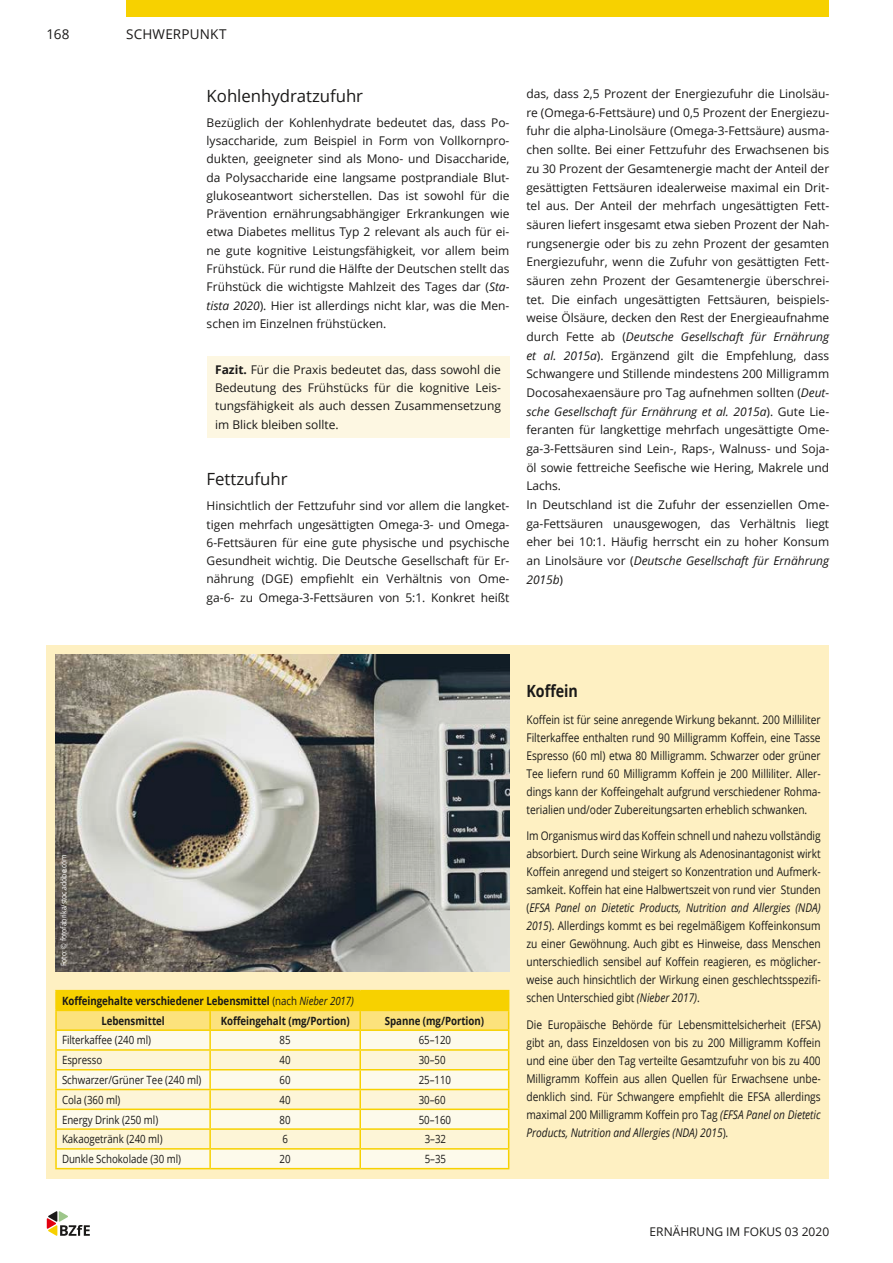
<style>
.page{position:relative;width:893px;height:1263px;background:#fff}
.page>*{position:absolute;margin:0;border:0;box-sizing:border-box;transform-origin:0 0}
.t1{font:16.8px "Open Sans";letter-spacing:-.005em;color:#1a1918}
.t2{font:700 16.8px "Open Sans";letter-spacing:-.005em;color:#1a1918;scale:.85 1}
.t3{font:13.5px "Open Sans";letter-spacing:.015em;color:#1a1918}
.t4{font:12px/18.6px "Open Sans";letter-spacing:-.005em;color:#1a1918;text-align:justify}
.t5{font:12px/18px "Open Sans";letter-spacing:-.005em;color:#1a1918;text-align:justify;scale:.85 1}
.t6{font:11.4px "Open Sans";letter-spacing:-.005em;color:#1a1918;scale:.85 1}
.t7{font:700 11.4px/19.8px "Open Sans";letter-spacing:-.005em;color:#1a1918;scale:.85 1}
.t8{font:7.8px "Open Sans";letter-spacing:-.005em;color:#fff;scale:.87 1}
.s1{font-style:italic}
.s2{font-weight:700}
.s3{font-weight:400}
.s4{font-weight:400;font-style:italic}
</style>
<div class="page">
<div style="left:47px;top:645px;width:782px;height:533px;background:#fef0c2"></div>
<img style="left:55px;top:654px;width:454px;height:318px">
<div style="left:207px;top:356px;width:302px;height:81px;background:#fdf7e2"></div>
<div style="left:127px;top:0;width:702px;height:17px;background:#f7d100"></div>
<svg style="left:47px;top:1211px;width:43px;height:25px"></svg>
<hr style="left:55px;top:990px;width:155px;height:1px;background:#f7d100">
<hr style="left:210px;top:990px;width:150px;height:1px;background:#f7d100">
<hr style="left:360px;top:990px;width:149px;height:1px;background:#f7d100">
<svg style="left:55px;top:991px;width:454px;height:177px;background:#fbeeae"></svg>
<hr style="left:55px;top:1168px;width:155px;height:1px;background:#f7d100">
<hr style="left:210px;top:1168px;width:150px;height:1px;background:#f7d100">
<hr style="left:360px;top:1168px;width:149px;height:1px;background:#f7d100">
<p class="t3" style="left:47px;top:25px;width:24px">168</p>
<p class="t3" style="left:126px;top:25px;width:102px">SCHWERPUNKT</p>
<h1 class="t1" style="left:207px;top:84px;width:158px">Kohlenhydratzufuhr</h1>
<p class="t4" style="left:207px;top:113px;width:304px">Bezüglich der Kohlenhydrate bedeutet das, dass Po&shy;lysaccharide, zum Beispiel in Form von Vollkornpro&shy;dukten, geeigneter sind als Mono- und Disaccharide, da Polysaccharide eine langsame postprandiale Blut&shy;glukoseantwort sicherstellen. Das ist sowohl für die Prävention ernährungsabhängiger Erkrankungen wie etwa Diabetes mellitus Typ 2 relevant als auch für ei&shy;ne gute kognitive Leistungsfähigkeit, vor allem beim Frühstück. Für rund die Hälfte der Deutschen stellt das Frühstück die wichtigste Mahlzeit des Tages dar (<span class="s1">Sta&shy;tista 2020</span>). Hier ist allerdings nicht klar, was die Men&shy;schen im Einzelnen frühstücken.</p>
<p class="t4" style="left:215px;top:360px;width:287px"><span class="s2">Fazit.</span> Für die Praxis bedeutet das, dass sowohl die Bedeutung des Frühstücks für die kognitive Leis&shy;tungsfähigkeit als auch dessen Zusammensetzung im Blick bleiben sollte.</p>
<h1 class="t1" style="left:207px;top:467px;width:82px">Fettzufuhr</h1>
<p class="t4" style="left:207px;top:496px;width:304px">Hinsichtlich der Fettzufuhr sind vor allem die langket&shy;tigen mehrfach ungesättigten Omega-3- und Omega-6-Fettsäuren für eine gute physische und psychische Gesundheit wichtig. Die Deutsche Gesellschaft für Er&shy;nährung (DGE) empfiehlt ein Verhältnis von Ome&shy;ga-6- zu Omega-3-Fettsäuren von 5:1. Konkret heißt</p>
<p class="t4" style="left:526px;top:84px;width:304px;text-align:left">das, dass 2,5 Prozent der Energiezufuhr die Linolsäu&shy;re (Omega-6-Fettsäure) und 0,5 Prozent der Energiezu&shy;fuhr die alpha-Linolsäure (Omega-3-Fettsäure) ausma&shy;chen sollte. Bei einer Fettzufuhr des Erwachsenen bis zu 30 Prozent der Gesamtenergie macht der Anteil der gesättigten Fettsäuren idealerweise maximal ein Drit&shy;tel aus. Der Anteil der mehrfach ungesättigten Fett&shy;säuren liefert insgesamt etwa sieben Prozent der Nah&shy;rungsenergie oder bis zu zehn Prozent der gesamten Energiezufuhr, wenn die Zufuhr von gesättigten Fett&shy;säuren zehn Prozent der Gesamtenergie überschrei&shy;tet. Die einfach ungesättigten Fettsäuren, beispiels&shy;weise Ölsäure, decken den Rest der Energieaufnahme durch Fette ab (<span class="s1">Deutsche Gesellschaft für Ernährung et al. 2015a</span>). Ergänzend gilt die Empfehlung, dass Schwangere und Stillende mindestens 200 Milligramm Docosahexaensäure pro Tag aufnehmen sollten (<span class="s1">Deut&shy;sche Gesellschaft für Ernährung et al. 2015a</span>). Gute Lie&shy;feranten für langkettige mehrfach ungesättigte Ome&shy;ga-3-Fettsäuren sind Lein-, Raps-, Walnuss- und Soja&shy;öl sowie fettreiche Seefische wie Hering, Makrele und Lachs.<br>In Deutschland ist die Zufuhr der essenziellen Ome&shy;ga-Fettsäuren unausgewogen, das Verhältnis liegt eher bei 10:1. Häufig herrscht ein zu hoher Konsum an Linolsäure vor (<span class="s1">Deutsche Gesellschaft für Ernährung 2015b</span>)</p>
<p class="t8" style="left:58px;top:966px;width:130px;rotate:-90deg">Foto: © fotofabrika/stoc.adobe.com</p>
<p class="t7" style="left:101px;top:990px;width:299px;text-indent:-39px">Koffeingehalte verschiedener Lebensmittel <span class="s3">(nach</span> <span class="s4">Nieber 2017)<br></span>Lebensmittel</p>
<p class="t7" style="left:221px;top:1010px;width:153px">Koffeingehalt (mg/Portion)</p>
<p class="t7" style="left:385px;top:1010px;width:118px">Spanne (mg/Portion)</p>
<p class="t6" style="left:62px;top:1032px;width:106px">Filterkaffee (240 ml)</p>
<p class="t6" style="left:280px;top:1032px;width:15px">85</p>
<p class="t6" style="left:419px;top:1032px;width:40px">65–120</p>
<p class="t6" style="left:62px;top:1052px;width:49px">Espresso</p>
<p class="t6" style="left:280px;top:1052px;width:15px">40</p>
<p class="t6" style="left:419px;top:1052px;width:33px">30–50</p>
<p class="t6" style="left:62px;top:1072px;width:165px">Schwarzer/Grüner Tee (240 ml)</p>
<p class="t6" style="left:280px;top:1072px;width:15px">60</p>
<p class="t6" style="left:419px;top:1072px;width:40px">25–110</p>
<p class="t6" style="left:62px;top:1092px;width:70px">Cola (360 ml)</p>
<p class="t6" style="left:280px;top:1092px;width:15px">40</p>
<p class="t6" style="left:419px;top:1092px;width:33px">30–60</p>
<p class="t6" style="left:62px;top:1111px;width:115px">Energy Drink (250 ml)</p>
<p class="t6" style="left:280px;top:1111px;width:15px">80</p>
<p class="t6" style="left:419px;top:1111px;width:40px">50–160</p>
<p class="t6" style="left:62px;top:1131px;width:120px">Kakaogetränk (240 ml)</p>
<p class="t6" style="left:282px;top:1131px;width:8px">6</p>
<p class="t6" style="left:425px;top:1131px;width:27px">3–32</p>
<p class="t6" style="left:62px;top:1151px;width:141px">Dunkle Schokolade (30 ml)</p>
<p class="t6" style="left:280px;top:1151px;width:15px">20</p>
<p class="t6" style="left:425px;top:1151px;width:27px">5–35</p>
<h1 class="t2" style="left:526px;top:679px;width:62px">Koffein</h1>
<p class="t5" style="left:526px;top:710px;width:348px">Koffein ist für seine anregende Wirkung bekannt. 200 Milliliter Filterkaffee enthalten rund 90 Milligramm Koffein, eine Tasse Espresso (60 ml) etwa 80 Milligramm. Schwarzer oder grüner Tee liefern rund 60 Milligramm Koffein je 200 Milliliter. Aller&shy;dings kann der Koffeingehalt aufgrund verschiedener Rohma&shy;terialien und/oder Zubereitungsarten erheblich schwanken.</p>
<p class="t5" style="left:526px;top:826px;width:348px">Im Organismus wird das Koffein schnell und nahezu vollständig absorbiert. Durch seine Wirkung als Adenosinantagonist wirkt Koffein anregend und steigert so Konzentration und Aufmerk&shy;samkeit. Koffein hat eine Halbwertszeit von rund vier Stunden (<span class="s1">EFSA Panel on Dietetic Products, Nutrition and Allergies (NDA)<br>2015</span>). Allerdings kommt es bei regelmäßigem Koffeinkonsum zu einer Gewöhnung. Auch gibt es Hinweise, dass Menschen unterschiedlich sensibel auf Koffein reagieren, es möglicher&shy;weise auch hinsichtlich der Wirkung einen geschlechtsspezifi&shy;schen Unterschied gibt <span class="s1">(Nieber 2017)</span>.</p>
<p class="t5" style="left:526px;top:1015px;width:348px">Die Europäische Behörde für Lebensmittelsicherheit (EFSA) gibt an, dass Einzeldosen von bis zu 200 Milligramm Koffein und eine über den Tag verteilte Gesamtzufuhr von bis zu 400<br>Milligramm Koffein aus allen Quellen für Erwachsene unbe&shy;denklich sind. Für Schwangere empfiehlt die EFSA allerdings maximal 200 Milligramm Koffein pro Tag <span class="s1">(EFSA Panel on Dietetic Products, Nutrition and Allergies (NDA) 2015</span>).</p>
<p class="t4" style="left:650px;top:1222px;width:181px">ERNÄHRUNG IM FOKUS 03 2020</p>
</div>
